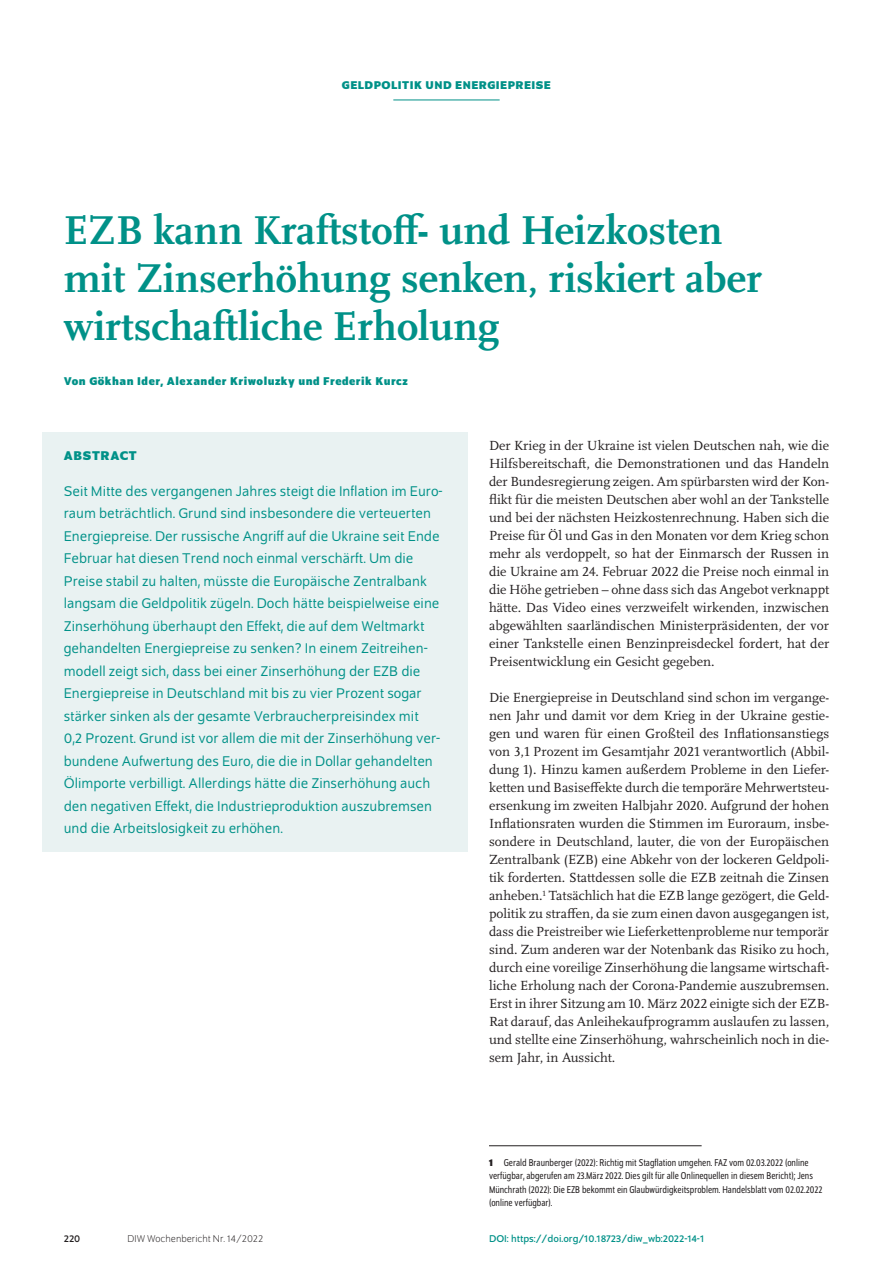
<style>
.page{position:relative;width:893px;height:1263px;background:#fff}
.page>*{position:absolute;margin:0;border:0;box-sizing:border-box;transform-origin:0 0}
.t1{font:700 42px/48px "Scala Pro";color:#009188}
.t2{font:15px/22.5px "Schumpeter Blond";color:#009188}
.t3{font:13.8px/18px "Scala Pro";color:#231f20;text-align:justify}
.t4{font:700 13.5px "Schumpeter";letter-spacing:.05em;color:#009188}
.t5{font:700 12px "Schumpeter";letter-spacing:.04em;color:#009188}
.t6{font:semi-condensed 10.5px/13.5px "Schumpeter Blond";color:#231f20}
.t7{font:10.5px "Schumpeter";color:#009188}
.t8{font:300 10.5px "Schumpeter";color:#231f20}
.t9{font:10.5px "Schumpeter";color:#231f20}
.s1{font-family:"Schumpeter";font-weight:700}
</style>
<div class="page">
<hr style="left:393px;top:100px;width:107px;height:1px;background:#009188">
<div style="left:43px;top:432px;width:425px;height:419px;background:#e9f2f2"></div>
<hr style="left:489px;top:1145px;width:213px;height:1px;background:#231f20">
<p class="t5" style="left:342px;top:79px;width:210px">GELDPOLITIK UND ENERGIEPREISE</p>
<h1 class="t1" style="left:64px;top:203px;width:700px">EZB kann Kraftstoff- und Heizkosten mit Zinserhöhung senken, riskiert aber wirtschaftliche Erholung</h1>
<p class="t5" style="left:64px;top:374px;width:345px">Von Gökhan Ider, Alexander Kriwoluzky und Frederik Kurcz</p>
<p class="t4" style="left:64px;top:448px;width:75px">ABSTRACT</p>
<p class="t2" style="left:64px;top:480px;width:380px">Seit Mitte des vergangenen Jahres steigt die Inflation im Euro&shy;raum beträchtlich. Grund sind insbesondere die verteuerten Energiepreise. Der russische Angriff auf die Ukraine seit Ende Februar hat diesen Trend noch einmal verschärft. Um die Preise stabil zu halten, müsste die Europäische Zentralbank langsam die Geldpolitik zügeln. Doch hätte beispielweise eine Zinserhöhung überhaupt den Effekt, die auf dem Weltmarkt gehandelten Energiepreise zu senken? In einem Zeitreihen&shy;modell zeigt sich, dass bei einer Zinserhöhung der EZB die Energiepreise in Deutschland mit bis zu vier Prozent sogar stärker sinken als der gesamte Verbraucherpreisindex mit<br>0,2 Prozent. Grund ist vor allem die mit der Zinserhöhung ver&shy;bundene Aufwertung des Euro, die die in Dollar gehandelten Ölimporte verbilligt. Allerdings hätte die Zinserhöhung auch den negativen Effekt, die Industrieproduktion auszubremsen und die Arbeitslosigkeit zu erhöhen.</p>
<p class="t3" style="left:489px;top:436px;width:342px">Der Krieg in der Ukraine ist vielen Deutschen nah, wie die Hilfsbereitschaft, die Demonstrationen und das Handeln der Bundesregierung zeigen. Am spürbarsten wird der Kon&shy;flikt für die meisten Deutschen aber wohl an der Tankstelle und bei der nächsten Heizkostenrechnung. Haben sich die Preise für Öl und Gas in den Monaten vor dem Krieg schon mehr als verdoppelt, so hat der Einmarsch der Russen in die Ukraine am 24. Februar 2022 die Preise noch einmal in die Höhe getrieben – ohne dass sich das Angebot verknappt hätte. Das Video eines verzweifelt wirkenden, inzwischen abgewählten saarländischen Ministerpräsidenten, der vor einer Tankstelle einen Benzinpreisdeckel fordert, hat der Preisentwicklung ein Gesicht gegeben.</p>
<p class="t3" style="left:489px;top:688px;width:342px">Die Energiepreise in Deutschland sind schon im vergange&shy;nen Jahr und damit vor dem Krieg in der Ukraine gestie&shy;gen und waren für einen Großteil des Inflationsanstiegs von 3,1 Prozent im Gesamtjahr 2021 verantwortlich (Abbil&shy;dung 1). Hinzu kamen außerdem Probleme in den Liefer&shy;ketten und Basiseffekte durch die temporäre Mehrwertsteu&shy;ersenkung im zweiten Halbjahr 2020. Aufgrund der hohen Inflationsraten wurden die Stimmen im Euroraum, insbe&shy;sondere in Deutschland, lauter, die von der Europäischen Zentralbank (EZB) eine Abkehr von der lockeren Geldpoli&shy;tik forderten. Stattdessen solle die EZB zeitnah die Zinsen anheben.<sup>1</sup> Tatsächlich hat die EZB lange gezögert, die Geld&shy;politik zu straffen, da sie zum einen davon ausgegangen ist, dass die Preistreiber wie Lieferkettenprobleme nur temporär sind. Zum anderen war der Notenbank das Risiko zu hoch, durch eine voreilige Zinserhöhung die langsame wirtschaft&shy;liche Erholung nach der Corona-Pandemie auszubremsen.<br>Erst in ihrer Sitzung am 10. März 2022 einigte sich der EZB-Rat darauf, das Anleihekaufprogramm auslaufen zu lassen, und stellte eine Zinserhöhung, wahrscheinlich noch in die&shy;sem Jahr, in Aussicht.</p>
<p class="t6" style="left:489px;top:1156px;width:335px"><span class="s1">1</span> Gerald Braunberger (2022): Richtig mit Stagflation umgehen. FAZ vom 02.03.2022 (online verfügbar, abgerufen am 23.März 2022. Dies gilt für alle Onlinequellen in diesem Bericht); Jens Münchrath (2022): Die EZB bekommt ein Glaubwürdigkeitsproblem. Handelsblatt vom 02.02.2022 (online verfügbar).</p>
<p class="t9" style="left:64px;top:1233px;width:18px">220</p>
<p class="t8" style="left:128px;top:1234px;width:137px">DIW Wochenbericht Nr. 14/2022</p>
<p class="t7" style="left:489px;top:1233px;width:216px">DOI: https://doi.org/10.18723/diw_wb:2022-14-1</p>
</div>
